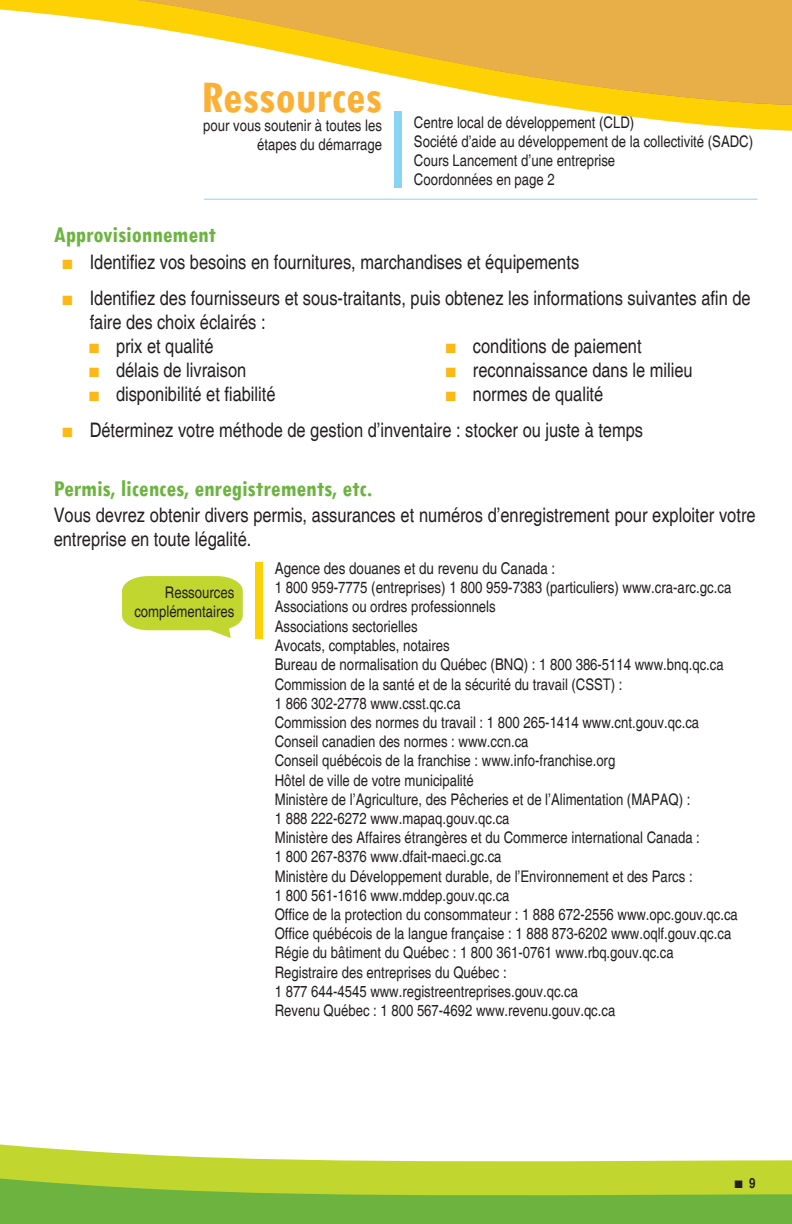
<style>
.page{position:relative;width:792px;height:1224px;background:#fff}
.page>*{position:absolute;margin:0;border:0;box-sizing:border-box;transform-origin:0 0}
.t1{font:700 condensed 48px "Tw Cen";color:#fbb034}
.t2{font:700 condensed 24px "Tw Cen";color:#6cb43f}
.t3{font:condensed 20px/24px "Helvetica";color:#231f20}
.t4{font:condensed 16.4px "Helvetica";color:#231f20}
.t5{font:condensed 16.2px "Helvetica";color:#231f20}
.t6{font:condensed 16px/19.2px "Helvetica";color:#231f20}
.t7{font:14px "Lucida Console";color:#231f20}
.s1{font-family:"Lucida Sans Unicode";font-stretch:normal;font-size:16px;color:#fcb814}
.s2{font-size:16px}
.s3{font-family:"Helvetica";font-weight:700;font-stretch:condensed}
</style>
<div class="page">
<svg style="left:0;top:1144px;width:792px;height:80px"></svg>
<svg style="left:394px;top:105px;width:398px;height:26px"></svg>
<svg style="left:0;top:0;width:792px;height:105px"></svg>
<svg style="left:122px;top:576px;width:121px;height:62px;background:#cadd50"></svg>
<div style="left:255px;top:562px;width:7px;height:76px;background:#fed105"></div>
<div style="left:394px;top:112px;width:8px;height:76px;background:#89d3f4"></div>
<hr style="left:204px;top:199px;width:553px;height:1px;background:#89d3f4">
<h1 class="t1" style="left:201px;top:68px;width:182px">Ressources</h1>
<p class="t6" style="left:203px;top:116px;width:180px;text-align:right">pour vous soutenir à toutes les étapes du démarrage</p>
<p class="t6" style="left:414px;top:113px;width:341px">Centre local de développement (CLD)<br>Société d’aide au développement de la collectivité (SADC)<br>Cours Lancement d’une entreprise<br>Coordonnées en page 2</p>
<h2 class="t2" style="left:54px;top:220px;width:164px">Approvisionnement</h2>
<p class="t3" style="left:61px;top:244px;width:691px;line-height:36px"><span class="s1">∎</span> Identifiez vos besoins en fournitures, marchandises et équipements<br><span class="s1">∎</span> Identifiez des fournisseurs et sous-traitants, puis obtenez les informations suivantes afin de</p>
<p class="t3" style="left:88px;top:310px;width:189px">faire des choix éclairés : <span class="s1">∎</span> prix et qualité<br><span class="s1">∎</span> délais de livraison<br><span class="s1">∎</span> disponibilité et fiabilité</p>
<p class="t3" style="left:445px;top:334px;width:250px"><span class="s1">∎</span> conditions de paiement<br><span class="s1">∎</span> reconnaissance dans le milieu <span class="s1">∎</span> normes de qualité</p>
<p class="t3" style="left:61px;top:418px;width:583px"><span class="s1">∎</span> Déterminez votre méthode de gestion d’inventaire : stocker ou juste à temps</p>
<h2 class="t2" style="left:54px;top:474px;width:320px">Permis, licences, enregistrements, etc.</h2>
<p class="t3" style="left:54px;top:503px;width:703px">Vous devrez obtenir divers permis, assurances et numéros d’enregistrement pour exploiter votre entreprise en toute légalité.</p>
<p class="t6" style="left:134px;top:583px;width:101px;text-align:right">Ressources complémentaires</p>
<p class="t4" style="left:275px;top:558px;width:282px">Agence des douanes et du revenu du Canada :</p>
<p class="t5" style="left:275px;top:578px;width:458px">1 800 959-7775 (entreprises) 1 800 959-7383 (particuliers) www.cra-arc.gc.ca</p>
<p class="t6" style="left:275px;top:597px;width:222px">Associations ou ordres professionnels<br>Associations sectorielles<br>Avocats, comptables, notaires</p>
<p class="t5" style="left:275px;top:655px;width:450px">Bureau de normalisation du Québec (BNQ) : <span class="s2">1 800 386-5114 www.bnq.qc.ca</span></p>
<p class="t6" style="left:275px;top:675px;width:465px">Commission de la santé et de la sécurité du travail (CSST) :<br>1 866 302-2778 www.csst.qc.ca<br>Commission des normes du travail : 1 800 265-1414 www.cnt.gouv.qc.ca Conseil canadien des normes : www.ccn.ca<br>Conseil québécois de la franchise : www.info-franchise.org<br>Hôtel de ville de votre municipalité<br>Ministère de l’Agriculture, des Pêcheries et de l’Alimentation (MAPAQ) :<br>1 888 222-6272 www.mapaq.gouv.qc.ca<br>Ministère des Affaires étrangères et du Commerce international Canada :<br>1 800 267-8376 www.dfait-maeci.gc.ca<br>Ministère du Développement durable, de l’Environnement et des Parcs :<br>1 800 561-1616 www.mddep.gouv.qc.ca<br>Office de la protection du consommateur : 1 888 672-2556 www.opc.gouv.qc.ca Office québécois de la langue française : 1 888 873-6202 www.oqlf.gouv.qc.ca Régie du bâtiment du Québec : 1 800 361-0761 www.rbq.gouv.qc.ca Registraire des entreprises du Québec :<br>1 877 644-4545 www.registreentreprises.gouv.qc.ca<br>Revenu Québec : 1 800 567-4692 www.revenu.gouv.qc.ca</p>
<p class="t7" style="left:734px;top:1176px;width:23px">■ <span class="s3">9</span></p>
</div>
